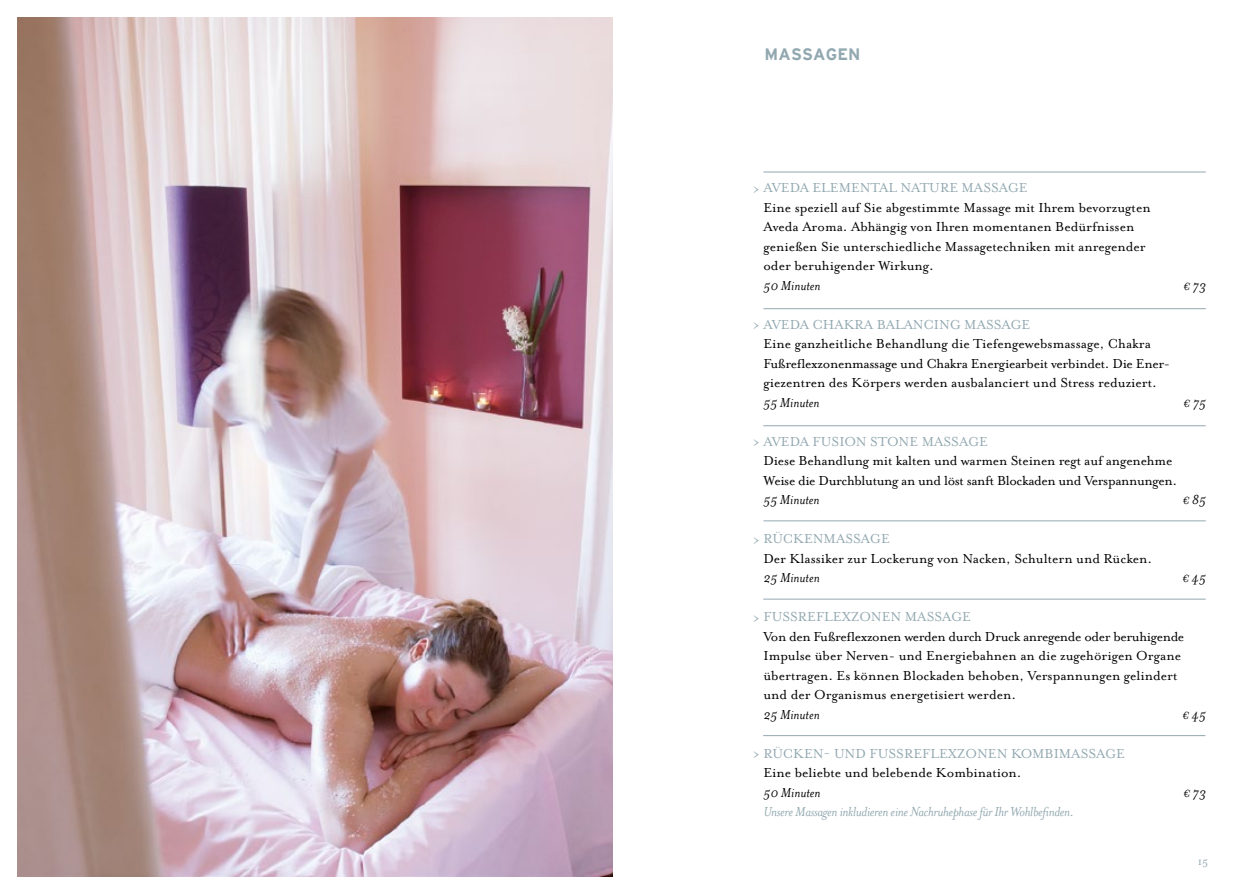
<style>
.page{position:relative;width:1259px;height:893px;background:#fff}
.page>*{position:absolute;margin:0;border:0;box-sizing:border-box;transform-origin:0 0}
.t1{font:700 16.5px "Interstate";letter-spacing:.01em;color:#92a8b0}
.t2{font:15px/19.5px "Mrs Eaves OT";color:#000}
.t3{font:15px "Mrs Eaves OT";color:#92a8b0}
.t4{font:15px/19.5px "Mrs Eaves OT";letter-spacing:-.025em;color:#000}
.t5{font:italic 15px "Mrs Eaves OT";color:#000}
.t6{font:italic 15px "Mrs Eaves OT";letter-spacing:-.02em;color:#92a8b0}
.t7{font:12px "Mrs Eaves OT";color:#92a8b0}
.s1{font-size:12px}
</style>
<div class="page">
<hr style="left:763px;top:172px;width:442px;height:1px;background:#92a8b0">
<hr style="left:763px;top:308px;width:442px;height:1px;background:#92a8b0">
<hr style="left:763px;top:425px;width:442px;height:1px;background:#92a8b0">
<hr style="left:763px;top:520px;width:442px;height:1px;background:#92a8b0">
<hr style="left:763px;top:599px;width:442px;height:1px;background:#92a8b0">
<hr style="left:763px;top:735px;width:442px;height:1px;background:#92a8b0">
<img style="left:17px;top:17px;width:595px;height:859px">
<p class="t1" style="left:764px;top:45px;width:98px">MASSAGEN</p>
<p class="t3" style="left:753px;top:179px;width:276px">&gt; AVEDA ELEMENTAL NATURE MASSAGE</p>
<p class="t2" style="left:763px;top:198px;width:389px">Eine speziell auf Sie abgestimmte Massage mit Ihrem bevorzugten Aveda Aroma. Abhängig von Ihren momentanen Bedürfnissen genießen Sie unterschiedliche Massagetechniken mit anregender oder beruhigender Wirkung.</p>
<p class="t5" style="left:763px;top:277px;width:59px">50 Minuten</p>
<p class="t5" style="left:1183px;top:277px;width:24px"><span class="s1">€</span> 73</p>
<p class="t3" style="left:753px;top:316px;width:279px">&gt; AVEDA CHAKRA BALANCING MASSAGE</p>
<p class="t2" style="left:763px;top:334px;width:408px">Eine ganzheitliche Behandlung die Tiefengewebsmassage, Chakra<br>Fußreflexzonenmassage und Chakra Energiearbeit verbindet. Die Ener&shy;giezentren des Körpers werden ausbalanciert und Stress reduziert.</p>
<p class="t5" style="left:763px;top:394px;width:58px">55 Minuten</p>
<p class="t5" style="left:1183px;top:394px;width:24px"><span class="s1">€</span> 75</p>
<p class="t3" style="left:753px;top:433px;width:236px">&gt; AVEDA FUSION STONE MASSAGE</p>
<p class="t4" style="left:763px;top:451px;width:415px">Diese Behandlung mit kalten und warmen Steinen regt auf angenehme<br>Weise die Durchblutung an und löst sanft Blockaden und Verspannungen.</p>
<p class="t5" style="left:763px;top:491px;width:58px">55 Minuten</p>
<p class="t5" style="left:1182px;top:491px;width:25px"><span class="s1">€</span> 85</p>
<p class="t3" style="left:753px;top:530px;width:138px">&gt; RÜCKENMASSAGE</p>
<p class="t2" style="left:763px;top:549px;width:390px">Der Klassiker zur Lockerung von Nacken, Schultern und Rücken.</p>
<p class="t5" style="left:763px;top:569px;width:58px">25 Minuten</p>
<p class="t5" style="left:1182px;top:569px;width:25px"><span class="s1">€</span> 45</p>
<p class="t3" style="left:753px;top:608px;width:220px">&gt; FUSSREFLEXZONEN MASSAGE</p>
<p class="t2" style="left:763px;top:627px;width:422px">Von den Fußreflexzonen werden durch Druck anregende oder beruhigende Impulse über Nerven- und Energiebahnen an die zugehörigen Organe übertragen. Es können Blockaden behoben, Verspannungen gelindert und der Organismus energetisiert werden.</p>
<p class="t5" style="left:763px;top:706px;width:58px">25 Minuten</p>
<p class="t5" style="left:1182px;top:706px;width:25px"><span class="s1">€</span> 45</p>
<p class="t3" style="left:753px;top:745px;width:374px">&gt; RÜCKEN- UND FUSSREFLEXZONEN KOMBIMASSAGE</p>
<p class="t2" style="left:763px;top:763px;width:260px">Eine beliebte und belebende Kombination.</p>
<p class="t5" style="left:763px;top:784px;width:59px">50 Minuten</p>
<p class="t5" style="left:1183px;top:784px;width:24px"><span class="s1">€</span> 73</p>
<p class="t6" style="left:763px;top:803px;width:312px">Unsere Massagen inkludieren eine Nachruhephase für Ihr Wohlbefinden.</p>
<p class="t7" style="left:1197px;top:855px;width:12px">15</p>
</div>
